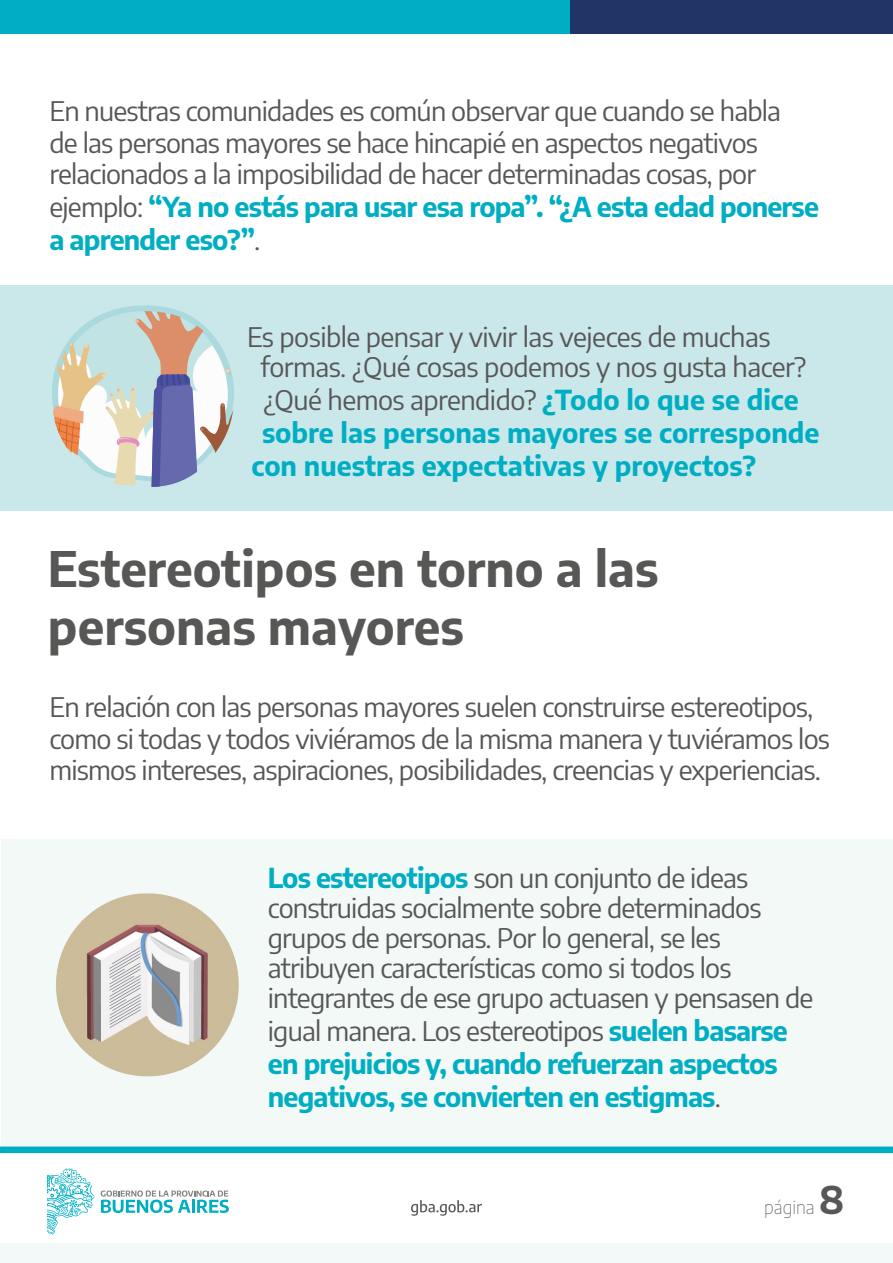
<style>
.page{position:relative;width:893px;height:1263px;background:#fff}
.page>*{position:absolute;margin:0;border:0;box-sizing:border-box;transform-origin:0 0}
.t1{font:700 48px/57.6px "Encode Sans";color:#575756}
.t2{font:27px/30px "Encode Sans";letter-spacing:-.03em;color:#575756}
.t3{font:700 27px/33px "Encode Sans";letter-spacing:-.015em;color:#00aec3}
.t4{font:100 18px "Encode Sans";color:#575756}
.s1{font-weight:700;color:#00aec3}
.s2{font-weight:400;color:#575756}
.s3{font-weight:700;font-size:37.5px}
</style>
<div class="page">
<div style="left:570px;top:0;width:323px;height:33px;background:#1f3464"></div>
<div style="left:0;top:0;width:570px;height:33px;background:#00aec3"></div>
<svg style="left:0;top:1146px;width:893px;height:67px"></svg>
<svg style="left:101px;top:1190px;width:128px;height:23px"></svg>
<svg style="left:47px;top:1168px;width:47px;height:67px"></svg>
<svg style="left:411px;top:1200px;width:71px;height:16px"></svg>
<div style="left:0;top:1243px;width:893px;height:20px;background:#f3f9f8"></div>
<div style="left:0;top:285px;width:892px;height:225px;background:#cae7ea"></div>
<div style="left:1px;top:840px;width:892px;height:306px;background:#f3f9f7"></div>
<svg style="left:52px;top:305px;width:182px;height:182px"></svg>
<img style="left:56px;top:893px;width:183px;height:184px">
<p class="t2" style="left:49px;top:94px;width:771px;line-height:32.2px">En nuestras comunidades es común observar que cuando se habla<br>de las personas mayores se hace hincapié en aspectos negativos relacionados a la imposibilidad de hacer determinadas cosas, por ejemplo: <span class="s1">“Ya no estás para usar esa ropa”. “¿A esta edad ponerse a aprender eso?”</span>.</p>
<p class="t2" style="left:260px;top:321px;width:547px;text-indent:-14px">Es posible pensar y vivir las vejeces de muchas formas. ¿Qué cosas podemos y nos gusta hacer?</p>
<p class="t2" style="left:263px;top:384px;width:537px">¿Qué hemos aprendido? <span class="s1">¿Todo lo que se dice</span></p>
<p class="t3" style="left:262px;top:415px;width:559px">sobre las personas mayores se corresponde</p>
<p class="t3" style="left:251px;top:448px;width:506px">con nuestras expectativas y proyectos?</p>
<h1 class="t1" style="left:48px;top:538px;width:612px">Estereotipos en torno a las personas mayores</h1>
<p class="t2" style="left:49px;top:690px;width:782px;line-height:31.5px">En relación con las personas mayores suelen construirse estereotipos, como si todas y todos viviéramos de la misma manera y tuviéramos los mismos intereses, aspiraciones, posibilidades, creencias y experiencias.</p>
<p class="t2" style="left:268px;top:861px;width:547px"><span class="s1">Los estereotipos</span> son un conjunto de ideas construidas socialmente sobre determinados grupos de personas. Por lo general, se les atribuyen características como si todos los integrantes de ese grupo actuasen y pensasen de</p>
<p class="t3" style="left:268px;top:1012px;width:521px"><span class="s2">igual manera. Los estereotipos</span> suelen basarse en prejuicios y, cuando refuerzan aspectos negativos, se convierten en estigmas<span class="s2">.</span></p>
<p class="t4" style="left:764px;top:1195px;width:81px">página <span class="s3">8</span></p>
</div>
